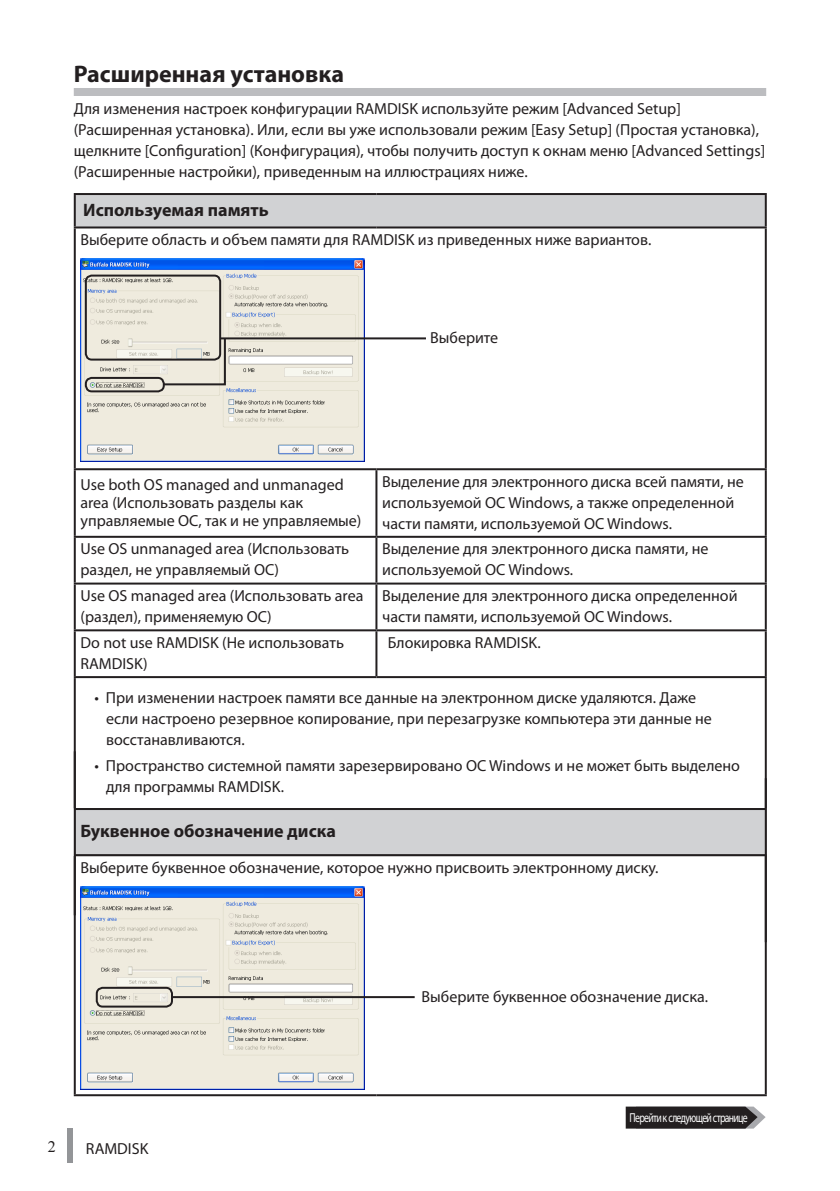
<style>
.page{position:relative;width:840px;height:1191px;background:#fff}
.page>*{position:absolute;margin:0;border:0;box-sizing:border-box;transform-origin:0 0}
._05_中ﾀｲﾄﾙ{font:700 24px "Myriad Pro";color:#231f20}
._71_用語集小ﾀｲﾄﾙ{font:700 18px "Myriad Pro";color:#231f20}
._10_本文{font:16px/20.8px "Myriad Pro";color:#231f20}
._04_大中ﾀｲﾄﾙﾘｰﾄﾞ{font:16px/20.8px "Myriad Pro";color:#231f20}
._52_注意_場合下{font:16px/20.8px "Myriad Pro";color:#231f20}
._06_小ﾀｲﾄﾙ{font:16px "Myriad Pro";color:#231f20}
._12__文_手順下{font:16px "Myriad Pro";color:#231f20}
._92_フッターL{font:16px "Myriad Pro";color:#231f20}
._94_ノンブルL{font:16px "Times New Roman";color:#231f20}
.t1{font:13px "Myriad Pro";letter-spacing:-.07em;color:#fff;scale:.75 1}
</style>
<div class="page">
<div style="left:67px;top:1128px;width:6px;height:34px;background:#939598"></div>
<svg style="left:625px;top:1106px;width:140px;height:22px;background:#383536"></svg>
<div style="left:74px;top:88px;width:691px;height:8px;background:#bcbdc0"></div>
<svg style="left:76px;top:195px;width:688px;height:659px"></svg>
<hr style="left:74px;top:193px;width:302px;height:2px;background:#231f20">
<hr style="left:74px;top:195px;width:2px;height:31px;background:#231f20">
<hr style="left:376px;top:193px;width:390px;height:2px;background:#231f20">
<hr style="left:764px;top:195px;width:2px;height:31px;background:#231f20">
<hr style="left:74px;top:226px;width:302px;height:2px;background:#231f20">
<hr style="left:74px;top:228px;width:2px;height:240px;background:#231f20">
<hr style="left:376px;top:226px;width:390px;height:2px;background:#231f20">
<hr style="left:764px;top:228px;width:2px;height:240px;background:#231f20">
<hr style="left:74px;top:468px;width:302px;height:2px;background:#231f20">
<hr style="left:74px;top:470px;width:2px;height:66px;background:#231f20">
<hr style="left:376px;top:468px;width:390px;height:2px;background:#231f20">
<hr style="left:375px;top:470px;width:2px;height:66px;background:#231f20">
<hr style="left:764px;top:470px;width:2px;height:66px;background:#231f20">
<hr style="left:74px;top:536px;width:302px;height:2px;background:#231f20">
<hr style="left:74px;top:538px;width:2px;height:44px;background:#231f20">
<hr style="left:376px;top:536px;width:390px;height:2px;background:#231f20">
<hr style="left:375px;top:538px;width:2px;height:44px;background:#231f20">
<hr style="left:764px;top:538px;width:2px;height:44px;background:#231f20">
<hr style="left:74px;top:582px;width:302px;height:2px;background:#231f20">
<hr style="left:74px;top:584px;width:2px;height:45px;background:#231f20">
<hr style="left:376px;top:582px;width:390px;height:2px;background:#231f20">
<hr style="left:375px;top:584px;width:2px;height:45px;background:#231f20">
<hr style="left:764px;top:584px;width:2px;height:45px;background:#231f20">
<hr style="left:74px;top:629px;width:302px;height:2px;background:#231f20">
<hr style="left:74px;top:631px;width:2px;height:45px;background:#231f20">
<hr style="left:376px;top:629px;width:390px;height:2px;background:#231f20">
<hr style="left:375px;top:631px;width:2px;height:45px;background:#231f20">
<hr style="left:764px;top:631px;width:2px;height:45px;background:#231f20">
<hr style="left:74px;top:676px;width:302px;height:2px;background:#231f20">
<hr style="left:74px;top:678px;width:2px;height:130px;background:#231f20">
<hr style="left:376px;top:676px;width:390px;height:2px;background:#231f20">
<hr style="left:764px;top:678px;width:2px;height:130px;background:#231f20">
<hr style="left:74px;top:856px;width:2px;height:238px;background:#231f20">
<hr style="left:764px;top:856px;width:2px;height:238px;background:#231f20">
<hr style="left:74px;top:1094px;width:302px;height:2px;background:#231f20">
<hr style="left:376px;top:1094px;width:390px;height:2px;background:#231f20">
<img style="left:80px;top:258px;width:284px;height:204px">
<img style="left:80px;top:886px;width:284px;height:203px">
<div style="left:96px;top:986px;width:77px;height:21px;border:2px solid #231f20;border-radius:6px"></div>
<hr style="left:172px;top:996px;width:242px;height:2px;background:#231f20">
<div style="left:85px;top:274px;width:136px;height:86px;border:2px solid #231f20;border-radius:6px"></div>
<hr style="left:220px;top:337px;width:205px;height:2px;background:#231f20">
<div style="left:85px;top:377px;width:80px;height:15px;border:2px solid #231f20;border-radius:6px"></div>
<svg style="left:161px;top:336px;width:66px;height:50px;background:#d4d0c6"></svg>
<hr style="left:74px;top:751px;width:2px;height:164px;background:#231f20">
<hr style="left:764px;top:778px;width:2px;height:164px;background:#231f20">
<hr style="left:74px;top:854px;width:692px;height:2px;background:#231f20">
<hr style="left:75px;top:808px;width:690px;height:2px;background:#231f20">
<p class="_05_中ﾀｲﾄﾙ" style="left:74px;top:59px;width:272px">Расширенная установка</p>
<p class="_04_大中ﾀｲﾄﾙﾘｰﾄﾞ" style="left:74px;top:98px;width:692px">Для изменения настроек конфигурации RAMDISK используйте режим [Advanced Setup] (Расширенная установка). Или, если вы уже использовали режим [Easy Setup] (Простая установка), щелкните [Configuration] (Конфигурация), чтобы получить доступ к окнам меню [Advanced Settings] (Расширенные настройки), приведенным на иллюстрациях ниже.</p>
<p class="_71_用語集小ﾀｲﾄﾙ" style="left:83px;top:198px;width:187px">Используемая память</p>
<p class="_06_小ﾀｲﾄﾙ" style="left:80px;top:230px;width:572px">Выберите область и объем памяти для RAMDISK из приведенных ниже вариантов.</p>
<p class="_12__文_手順下" style="left:430px;top:328px;width:69px">Выберите</p>
<p class="_10_本文" style="left:80px;top:475px;width:282px;line-height:18px">Use both OS managed and unmanaged area (Использовать разделы как управляемые ОС, так и не управляемые)</p>
<p class="_10_本文" style="left:382px;top:471px;width:363px">Выделение для электронного диска всей памяти, не используемой ОС Windows, а также определенной части памяти, используемой ОС Windows.</p>
<p class="_10_本文" style="left:80px;top:538px;width:270px">Use OS unmanaged area (Использовать раздел, не управляемый ОС)</p>
<p class="_10_本文" style="left:382px;top:538px;width:328px">Выделение для электронного диска памяти, не используемой ОС Windows.</p>
<p class="_10_本文" style="left:80px;top:585px;width:284px">Use OS managed area (Использовать area (раздел), применяемую ОС)</p>
<p class="_10_本文" style="left:382px;top:585px;width:357px">Выделение для электронного диска определенной части памяти, используемой ОС Windows.</p>
<p class="_10_本文" style="left:80px;top:632px;width:265px">Do not use RAMDISK (Не использовать<br>RAMDISK)</p>
<p class="_10_本文" style="left:387px;top:632px;width:154px">Блокировка RAMDISK.</p>
<p class="_52_注意_場合下" style="left:106px;top:687px;width:607px;text-indent:-11px">• При изменении настроек памяти все данные на электронном диске удаляются. Даже если настроено резервное копирование, при перезагрузке компьютера эти данные не восстанавливаются.</p>
<p class="_52_注意_場合下" style="left:106px;top:755px;width:635px;text-indent:-11px">• Пространство системной памяти зарезервировано ОС Windows и не может быть выделено для программы RAMDISK.</p>
<p class="_71_用語集小ﾀｲﾄﾙ" style="left:80px;top:819px;width:257px">Буквенное обозначение диска</p>
<p class="_10_本文" style="left:80px;top:857px;width:579px">Выберите буквенное обозначение, которое нужно присвоить электронному диску.</p>
<p class="_12__文_手順下" style="left:421px;top:987px;width:288px">Выберите буквенное обозначение диска.</p>
<p class="_94_ノンブルL" style="left:48px;top:1135px;width:9px">2</p>
<p class="_92_フッターL" style="left:86px;top:1138px;width:64px">RAMDISK</p>
<p class="t1" style="left:629px;top:1110px;width:159px">Перейти к следующей странице</p>
</div>
